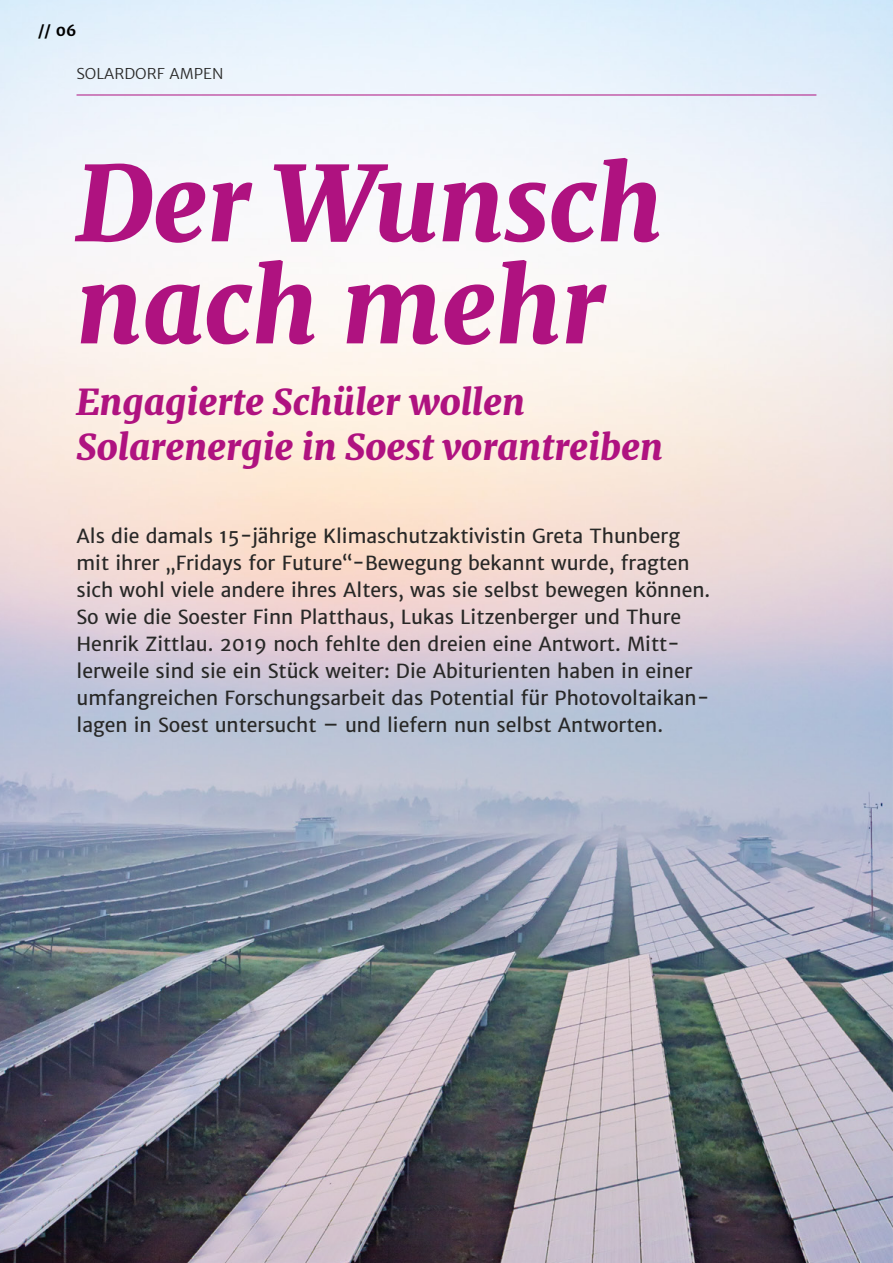
<style>
.page{position:relative;width:893px;height:1263px;background:#fff}
.page>*{position:absolute;margin:0;border:0;box-sizing:border-box;transform-origin:0 0}
.t1{font:italic 900 103.5px/102px "Merriweather";color:#af1280}
.t2{font:italic 900 36px/45px "Merriweather";color:#af1280}
.t3{font:19.5px/27px "Merriweather Sans";color:#282827}
.t4{font:300 15px "Merriweather Sans";color:#282827}
.t5{font:700 15px "Merriweather Sans";color:#000}
</style>
<div class="page">
<img style="left:0;top:0;width:893px;height:1263px">
<hr style="left:77px;top:95px;width:739px;height:1px;background:#af1280">
<p class="t5" style="left:38px;top:21px;width:40px">// 06</p>
<p class="t4" style="left:77px;top:63px;width:148px">SOLARDORF AMPEN</p>
<h1 class="t1" style="left:77px;top:150px;width:588px">Der Wunsch nach mehr</h1>
<h2 class="t2" style="left:76px;top:378px;width:588px">Engagierte Schüler wollen<br>Solarenergie in Soest vorantreiben</h2>
<p class="t3" style="left:77px;top:522px;width:635px">Als die damals 15-jährige Klimaschutzaktivistin Greta Thunberg mit ihrer „Fridays for Future“-Bewegung bekannt wurde, fragten sich wohl viele andere ihres Alters, was sie selbst bewegen können.<br>So wie die Soester Finn Platthaus, Lukas Litzenberger und Thure Henrik Zittlau. 2019 noch fehlte den dreien eine Antwort. Mitt&shy;lerweile sind sie ein Stück weiter: Die Abiturienten haben in einer umfangreichen Forschungsarbeit das Potential für Photovoltaikan&shy;lagen in Soest untersucht – und liefern nun selbst Antworten.</p>
</div>
